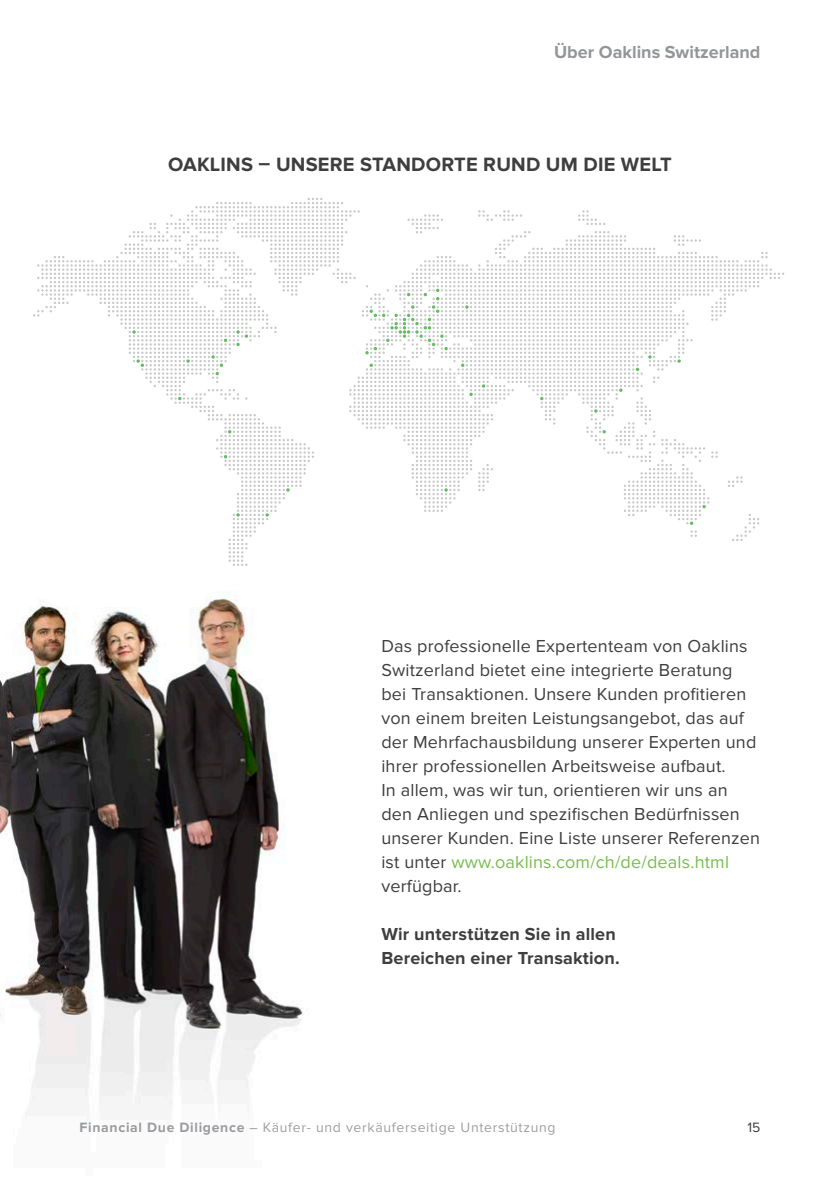
<style>
.page{position:relative;width:840px;height:1191px;background:#fff}
.page>*{position:absolute;margin:0;border:0;box-sizing:border-box;transform-origin:0 0}
._04_headline_level_2{font:700 20px "Proxima Nova";letter-spacing:.01em;color:#3e3e3f}
._01_bodycopy{font:18px/24px "Proxima Nova";letter-spacing:.01em;color:#3e3e3f}
._05_headline_level_3{font:700 18px/24px "Proxima Nova";letter-spacing:.01em;color:#3e3e3f}
._03_headline_level_1{font:700 18px "Proxima Nova";color:#939598}
.t1{font:14px "Proxima Nova";letter-spacing:.05em;color:#9d9fa2}
.t2{font:14px "Proxima Nova";color:#3e3e3f}
.s1{color:#77be4e}
.s2{font-weight:700}
</style>
<div class="page">
<img style="left:0;top:591px;width:303px;height:514px">
<svg style="left:33px;top:198px;width:750px;height:368px"></svg>
<p class="_03_headline_level_1" style="left:553px;top:42px;width:208px">Über Oaklins Switzerland</p>
<p class="_04_headline_level_2" style="left:168px;top:153px;width:504px">OAKLINS – UNSERE STANDORTE RUND UM DIE WELT</p>
<p class="_01_bodycopy" style="left:381px;top:634px;width:380px">Das professionelle Expertenteam von Oaklins Switzerland bietet eine integrierte Beratung bei Transaktionen. Unsere Kunden profitieren von einem breiten Leistungsangebot, das auf der Mehrfachausbildung unserer Experten und ihrer professionellen Arbeitsweise aufbaut.<br>In allem, was wir tun, orientieren wir uns an den Anliegen und spezifischen Bedürfnissen unserer Kunden. Eine Liste unserer Referenzen ist unter <span class="s1">www.oaklins.com/ch/de/deals.html </span>verfügbar.</p>
<p class="_05_headline_level_3" style="left:381px;top:922px;width:240px">Wir unterstützen Sie in allen<br>Bereichen einer Transaktion.</p>
<p class="t1" style="left:79px;top:1119px;width:477px"><span class="s2">Financial Due Diligence</span> – Käufer- und verkäuferseitige Unterstützung</p>
<p class="t2" style="left:747px;top:1119px;width:15px">15</p>
</div>
